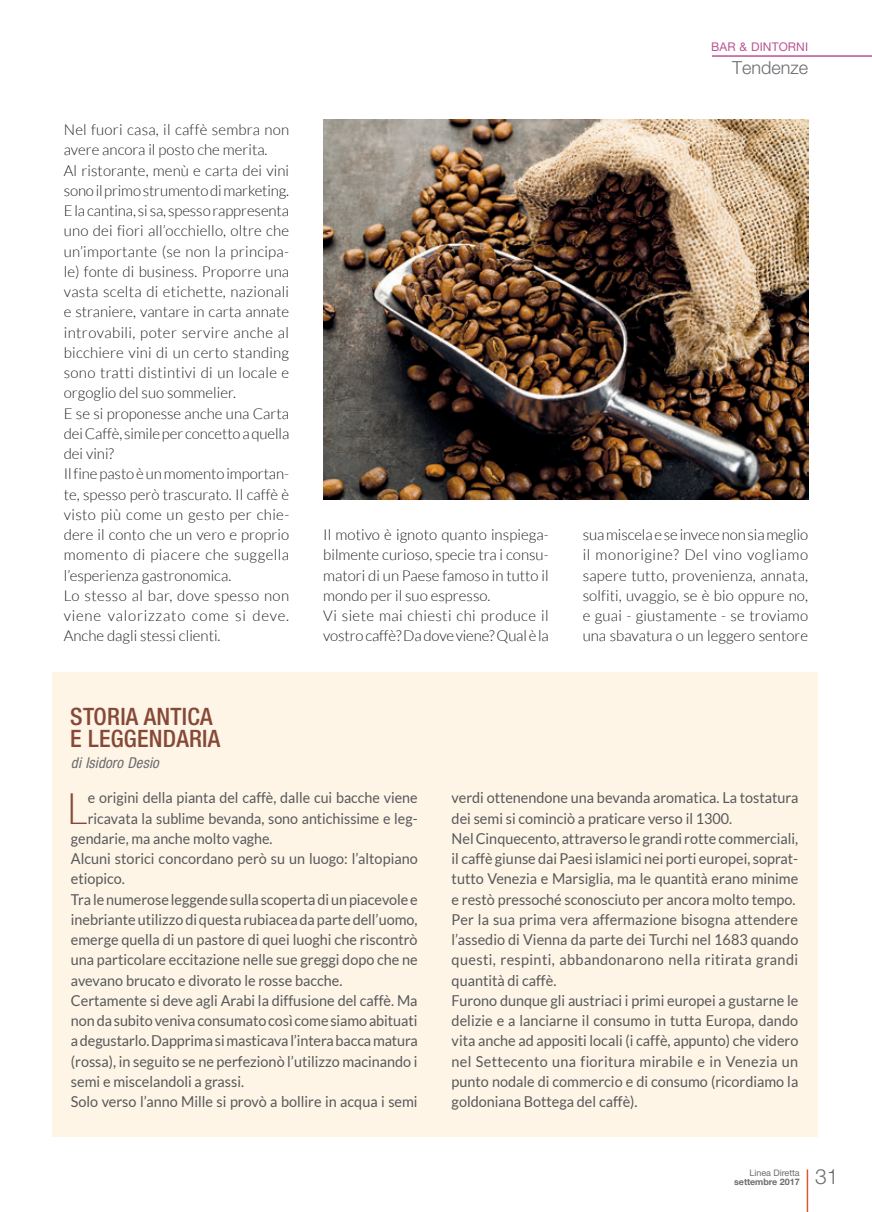
<style>
.page{position:relative;width:872px;height:1212px;background:#fff}
.page>*{position:absolute;margin:0;border:0;box-sizing:border-box;transform-origin:0 0}
.t1{font:300 43.65px "Lato";color:#864937;scale:.95 1}
.t2{font:500 condensed 24px/22.5px "Helvetica Neue LT Std";letter-spacing:.01em;color:#864937}
.t3{font:300 21px "Helvetica Neue LT Std";color:#6c6d70}
.t4{font:300 18px "Helvetica Neue LT Std";color:#6c6d70}
.t5{font:15px/20.2px "Lato";color:#57585a;scale:.96 1}
.t6{font:300 15px/20.2px "Lato";color:#231f20}
.t7{font:15px "Lato";color:#57585a;scale:.95 1}
.t8{font:italic condensed 15px "Helvetica Neue LT Std";letter-spacing:.01em;color:#6c6d70}
.t9{font:12px "Helvetica Neue LT Std";letter-spacing:.01em;color:#ba5594}
.t10{font:700 9px "Helvetica Neue LT Std";letter-spacing:-.01em;color:#6c6d70}
.t11{font:9px "Helvetica Neue LT Std";letter-spacing:-.01em;color:#6c6d70}
</style>
<div class="page">
<hr style="left:806px;top:1169px;width:2px;height:43px;background:#dc5833">
<hr style="left:712px;top:55px;width:160px;height:2px;background:#ba5594">
<img style="left:323px;top:119px;width:485px;height:381px">
<div style="left:52px;top:672px;width:765px;height:464px;background:#fef5e7"></div>
<p class="t6" style="left:64px;top:120px;width:227px">Nel fuori casa, il caffè sembra non avere ancora il posto che merita.<br>Al ristorante, menù e carta dei vini sono il primo strumento di marketing.<br>E la cantina, si sa, spesso rappresenta uno dei fiori all’occhiello, oltre che un’importante (se non la principa&shy;le) fonte di business. Proporre una vasta scelta di etichette, nazionali e straniere, vantare in carta annate introvabili, poter servire anche al bicchiere vini di un certo standing sono tratti distintivi di un locale e orgoglio del suo sommelier.<br>E se si proponesse anche una Carta dei Caffè, simile per concetto a quella dei vini?<br>Il fine pasto è un momento importan&shy;te, spesso però trascurato. Il caffè è visto più come un gesto per chie&shy;dere il conto che un vero e proprio momento di piacere che suggella l’esperienza gastronomica.<br>Lo stesso al bar, dove spesso non viene valorizzato come si deve.<br>Anche dagli stessi clienti.</p>
<h2 class="t2" style="left:70px;top:705px;width:151px">STORIA ANTICA<br>E LEGGENDARIA</h2>
<p class="t8" style="left:71px;top:754px;width:89px">di Isidoro Desio</p>
<p class="t9" style="left:711px;top:40px;width:98px">BAR &amp; DINTORNI</p>
<p class="t4" style="left:732px;top:56px;width:78px">Tendenze</p>
<p class="t6" style="left:323px;top:525px;width:227px">Il motivo è ignoto quanto inspiega&shy;bilmente curioso, specie tra i consu&shy;matori di un Paese famoso in tutto il mondo per il suo espresso.<br>Vi siete mai chiesti chi produce il vostro caffè? Da dove viene? Qual è la</p>
<p class="t6" style="left:583px;top:525px;width:227px;text-align:justify">sua miscela e se invece non sia meglio il monorigine? Del vino vogliamo sapere tutto, provenienza, annata, solfiti, uvaggio, se è bio oppure no, e guai - giustamente - se troviamo una sbavatura o un leggero sentore</p>
<h1 class="t1" style="left:67px;top:784px;width:24px">L</h1>
<p class="t7" style="left:88px;top:789px;width:349px">e origini della pianta del caffè, dalle cui bacche viene</p>
<p class="t7" style="left:88px;top:810px;width:349px">ricavata la sublime bevanda, sono antichissime e leg-</p>
<p class="t7" style="left:71px;top:830px;width:214px">gendarie, ma anche molto vaghe.</p>
<p class="t5" style="left:71px;top:848px;width:363px">Alcuni storici concordano però su un luogo: l’altopiano</p>
<p class="t5" style="left:71px;top:869px;width:58px">etiopico.</p>
<p class="t5" style="left:71px;top:889px;width:363px">Tra le numerose leggende sulla scoperta di un piacevole e</p>
<p class="t5" style="left:71px;top:909px;width:362px">inebriante utilizzo di questa rubiacea da parte dell’uomo,</p>
<p class="t5" style="left:71px;top:929px;width:362px">emerge quella di un pastore di quei luoghi che riscontrò</p>
<p class="t5" style="left:71px;top:950px;width:362px">una particolare eccitazione nelle sue greggi dopo che ne</p>
<p class="t5" style="left:71px;top:970px;width:284px">avevano brucato e divorato le rosse bacche.</p>
<p class="t5" style="left:71px;top:990px;width:362px">Certamente si deve agli Arabi la diffusione del caffè. Ma</p>
<p class="t5" style="left:71px;top:1010px;width:362px">non da subito veniva consumato così come siamo abituati</p>
<p class="t5" style="left:71px;top:1031px;width:363px">a degustarlo. Dapprima si masticava l’intera bacca matura</p>
<p class="t5" style="left:71px;top:1051px;width:362px">(rossa), in seguito se ne perfezionò l’utilizzo macinando i</p>
<p class="t5" style="left:71px;top:1071px;width:182px">semi e miscelandoli a grassi.</p>
<p class="t5" style="left:71px;top:1091px;width:363px">Solo verso l’anno Mille si provò a bollire in acqua i semi</p>
<p class="t5" style="left:451px;top:787px;width:363px">verdi ottenendone una bevanda aromatica. La tostatura dei semi si cominciò a praticare verso il 1300.<br>Nel Cinquecento, attraverso le grandi rotte commerciali, il caffè giunse dai Paesi islamici nei porti europei, soprat&shy;tutto Venezia e Marsiglia, ma le quantità erano minime e restò pressoché sconosciuto per ancora molto tempo.<br>Per la sua prima vera affermazione bisogna attendere l’assedio di Vienna da parte dei Turchi nel 1683 quando questi, respinti, abbandonarono nella ritirata grandi quantità di caffè.<br>Furono dunque gli austriaci i primi europei a gustarne le delizie e a lanciarne il consumo in tutta Europa, dando vita anche ad appositi locali (i caffè, appunto) che videro nel Settecento una fioritura mirabile e in Venezia un punto nodale di commercio e di consumo (ricordiamo la goldoniana Bottega del caffè).</p>
<p class="t11" style="left:749px;top:1167px;width:52px">Linea Diretta</p>
<p class="t10" style="left:734px;top:1176px;width:67px">settembre 2017</p>
<h3 class="t3" style="left:815px;top:1164px;width:25px">31</h3>
</div>
